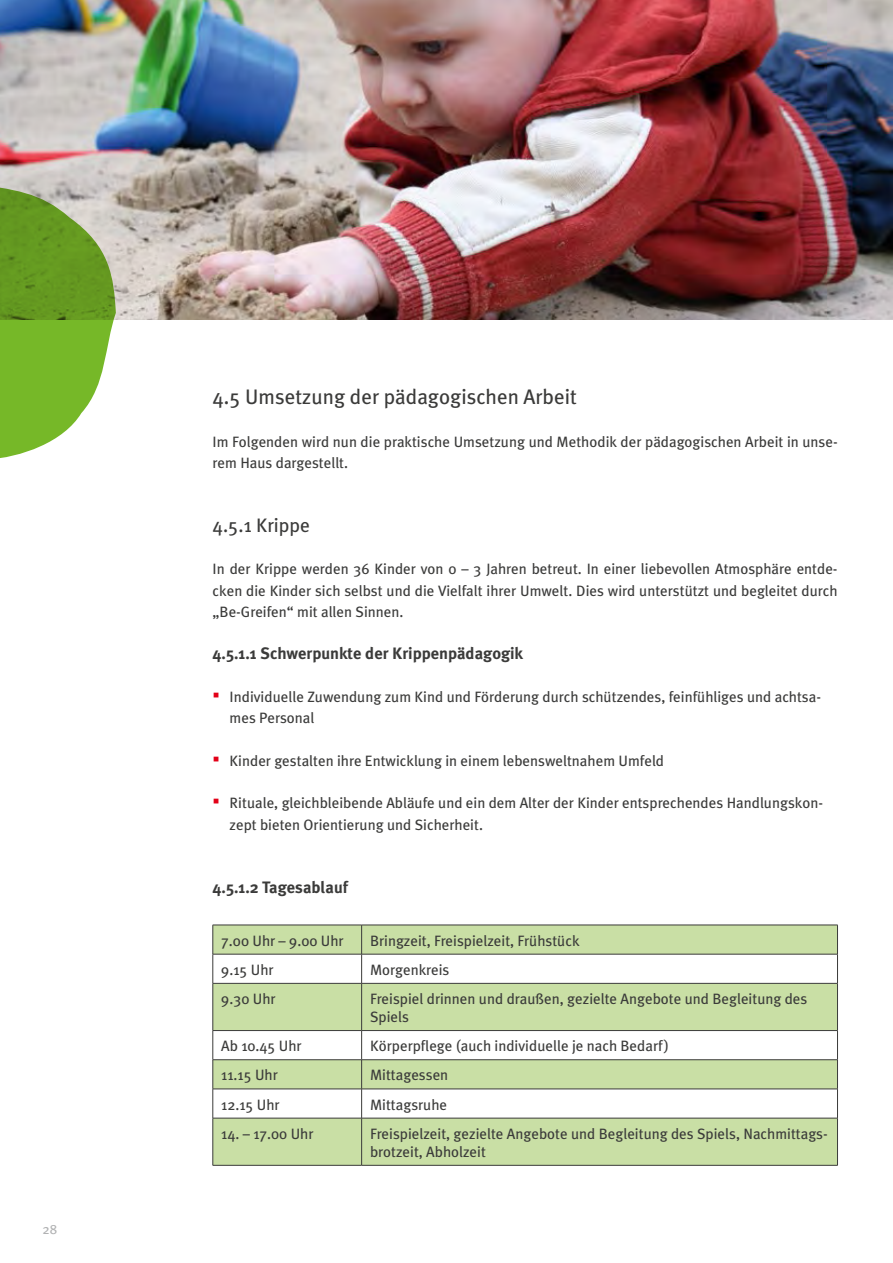
<style>
.page{position:relative;width:893px;height:1263px;background:#fff}
.page>*{position:absolute;margin:0;border:0;box-sizing:border-box;transform-origin:0 0}
.t1{font:21px "Meta Plus";color:#3b3b3a}
.t2{font:19.5px "Meta Plus";color:#3b3b3a}
.t3{font:700 16.5px "Meta Plus";color:#3b3b3a}
.t4{font:15px/21.3px "Meta Plus";color:#3b3b3a}
.t5{font:13.5px "Meta Plus";color:#b1b2b3}
.s1{font-family:"Arial";font-size:21px;color:#e30018}
</style>
<div class="page">
<svg style="left:214px;top:926px;width:623px;height:239px;fill:#c9dfa5"></svg>
<hr style="left:213px;top:925px;width:149px;height:1px;background:#3b3b3a">
<hr style="left:362px;top:925px;width:476px;height:1px;background:#3b3b3a">
<hr style="left:213px;top:954px;width:149px;height:1px;background:#3b3b3a">
<svg style="left:213px;top:925px;width:1px;height:58px"></svg>
<hr style="left:362px;top:954px;width:476px;height:1px;background:#3b3b3a">
<svg style="left:361px;top:925px;width:1px;height:58px"></svg>
<svg style="left:837px;top:925px;width:1px;height:58px"></svg>
<hr style="left:213px;top:983px;width:149px;height:1px;background:#3b3b3a">
<hr style="left:213px;top:983px;width:1px;height:47px;background:#3b3b3a">
<hr style="left:362px;top:983px;width:476px;height:1px;background:#3b3b3a">
<hr style="left:361px;top:983px;width:1px;height:47px;background:#3b3b3a">
<hr style="left:837px;top:983px;width:1px;height:47px;background:#3b3b3a">
<hr style="left:213px;top:1030px;width:149px;height:1px;background:#3b3b3a">
<hr style="left:362px;top:1030px;width:476px;height:1px;background:#3b3b3a">
<hr style="left:213px;top:1059px;width:149px;height:1px;background:#3b3b3a">
<hr style="left:362px;top:1059px;width:476px;height:1px;background:#3b3b3a">
<hr style="left:213px;top:1089px;width:149px;height:1px;background:#3b3b3a">
<svg style="left:213px;top:1031px;width:1px;height:87px"></svg>
<hr style="left:362px;top:1089px;width:476px;height:1px;background:#3b3b3a">
<svg style="left:361px;top:1031px;width:1px;height:87px"></svg>
<svg style="left:837px;top:1031px;width:1px;height:87px"></svg>
<hr style="left:213px;top:1118px;width:149px;height:1px;background:#3b3b3a">
<hr style="left:213px;top:1118px;width:1px;height:47px;background:#3b3b3a">
<hr style="left:362px;top:1118px;width:476px;height:1px;background:#3b3b3a">
<hr style="left:361px;top:1118px;width:1px;height:47px;background:#3b3b3a">
<hr style="left:837px;top:1118px;width:1px;height:47px;background:#3b3b3a">
<hr style="left:213px;top:1165px;width:149px;height:1px;background:#3b3b3a">
<hr style="left:362px;top:1165px;width:476px;height:1px;background:#3b3b3a">
<img style="left:0;top:0;width:893px;height:319px">
<svg style="left:0;top:183px;width:116px;height:275px;background:#8bb754"></svg>
<p class="t5" style="left:43px;top:1221px;width:16px">28</p>
<h1 class="t1" style="left:213px;top:385px;width:366px">4.5 Umsetzung der pädagogischen Arbeit</h1>
<p class="t4" style="left:213px;top:431px;width:627px">Im Folgenden wird nun die praktische Umsetzung und Methodik der pädagogischen Arbeit in unse&shy;rem Haus dargestellt.</p>
<h2 class="t2" style="left:213px;top:514px;width:99px">4.5.1 Krippe</h2>
<p class="t4" style="left:213px;top:558px;width:627px;text-align:justify">In der Krippe werden 36 Kinder von 0 – 3 Jahren betreut. In einer liebevollen Atmosphäre entde&shy;cken die Kinder sich selbst und die Vielfalt ihrer Umwelt. Dies wird unterstützt und begleitet durch „Be-Greifen“ mit allen Sinnen.</p>
<p class="t3" style="left:213px;top:644px;width:312px">4.5.1.1 Schwerpunkte der Krippenpädagogik</p>
<p class="t4" style="left:230px;top:686px;width:593px;text-indent:-17px"><span class="s1">▪</span> Individuelle Zuwendung zum Kind und Förderung durch schützendes, feinfühliges und achtsa&shy;mes Personal</p>
<p class="t4" style="left:213px;top:750px;width:453px"><span class="s1">▪</span> Kinder gestalten ihre Entwicklung in einem lebensweltnahem Umfeld</p>
<p class="t4" style="left:230px;top:792px;width:595px;text-indent:-17px"><span class="s1">▪</span> Rituale, gleichbleibende Abläufe und ein dem Alter der Kinder entsprechendes Handlungskon&shy;zept bieten Orientierung und Sicherheit.</p>
<p class="t3" style="left:213px;top:878px;width:137px">4.5.1.2 Tagesablauf</p>
<p class="t4" style="left:221px;top:930px;width:124px">7.00 Uhr – 9.00 Uhr</p>
<p class="t4" style="left:370px;top:930px;width:211px">Bringzeit, Freispielzeit, Frühstück</p>
<p class="t4" style="left:221px;top:959px;width:54px">9.15 Uhr</p>
<p class="t4" style="left:370px;top:959px;width:81px">Morgenkreis</p>
<p class="t4" style="left:221px;top:988px;width:56px">9.30 Uhr</p>
<p class="t4" style="left:370px;top:990px;width:439px;line-height:18px">Freispiel drinnen und draußen, gezielte Angebote und Begleitung des<br>Spiels</p>
<p class="t4" style="left:221px;top:1035px;width:82px">Ab 10.45 Uhr</p>
<p class="t4" style="left:370px;top:1035px;width:300px">Körperpflege (auch individuelle je nach Bedarf)</p>
<p class="t4" style="left:221px;top:1064px;width:58px">11.15 Uhr</p>
<p class="t4" style="left:370px;top:1064px;width:80px">Mittagessen</p>
<p class="t4" style="left:221px;top:1093px;width:60px">12.15 Uhr</p>
<p class="t4" style="left:370px;top:1093px;width:79px">Mittagsruhe</p>
<p class="t4" style="left:221px;top:1123px;width:94px">14. – 17.00 Uhr</p>
<p class="t4" style="left:370px;top:1124px;width:459px;line-height:18px">Freispielzeit, gezielte Angebote und Begleitung des Spiels, Nachmittags&shy;brotzeit, Abholzeit</p>
</div>
